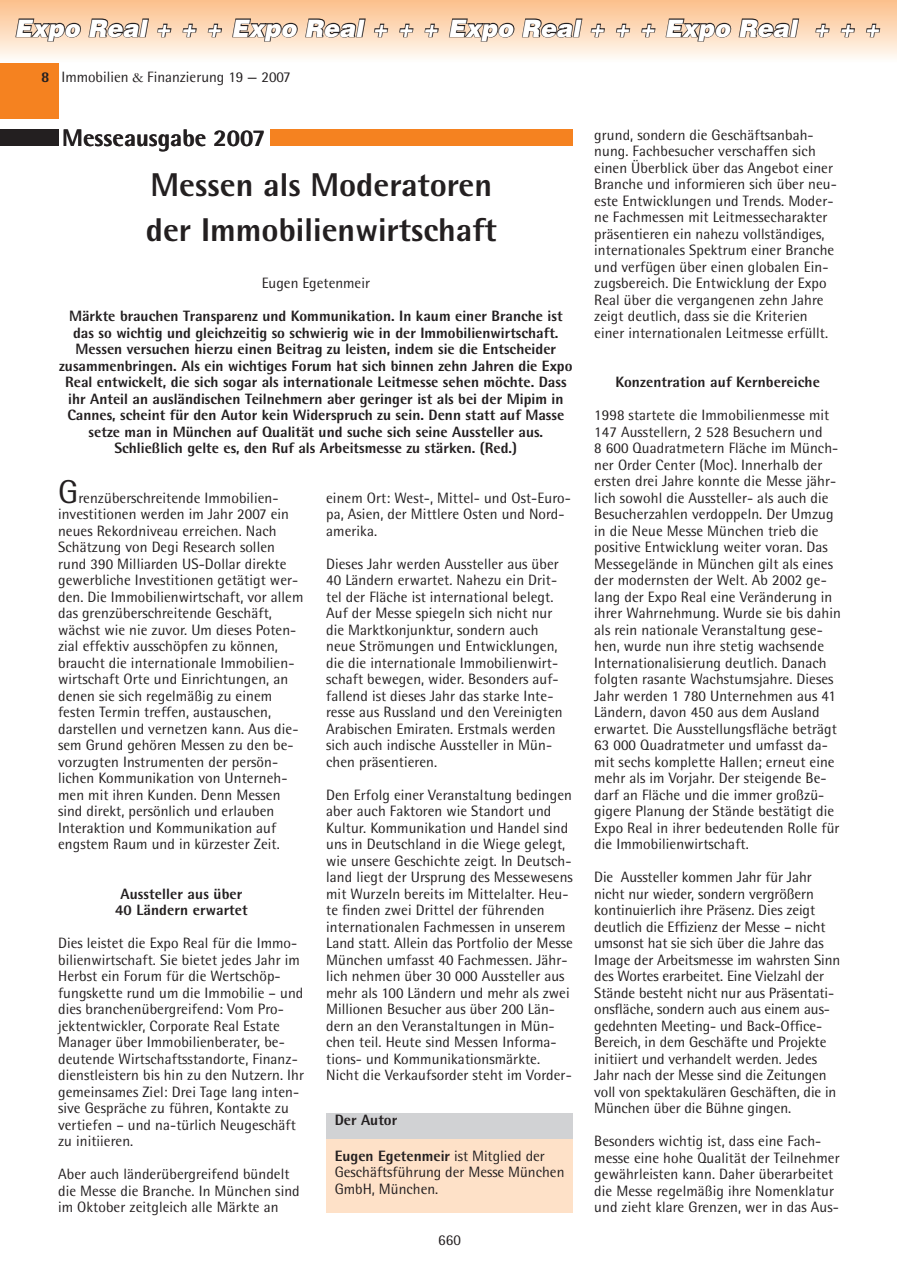
<style>
.page{position:relative;width:897px;height:1269px;background:#fff}
.page>*{position:absolute;margin:0;border:0;box-sizing:border-box;transform-origin:0 0}
.t1{font:800 33px/45px "Rotis Semi Sans";color:#231f20}
.t2{font:italic 900 24px "Helvetica";color:#fff}
.t3{font:800 24px "Rotis Semi Sans";color:#231f20}
.t4{font:15px/16.5px "Rotis Semi Sans";letter-spacing:.005em;color:#231f20}
.t5{font:800 15px/16.5px "Rotis Semi Sans";color:#231f20;text-align:center}
.s1{font-weight:800}
.s2{font-family:"Garamond"}
.s3{font-size:33px}
</style>
<div class="page">
<div style="left:0;top:63px;width:58px;height:55px;background:#f58220"></div>
<div style="left:0;top:0;width:896px;height:62px;background:linear-gradient(to bottom,#fcbf89,#fefbf6)"></div>
<svg style="left:14px;top:18px;width:136px;height:24px;background:#c1a792"></svg>
<svg style="left:156px;top:23px;width:16px;height:15px"></svg>
<svg style="left:181px;top:23px;width:17px;height:15px"></svg>
<svg style="left:207px;top:23px;width:16px;height:15px"></svg>
<svg style="left:231px;top:18px;width:135px;height:24px;background:#c0a791"></svg>
<svg style="left:373px;top:23px;width:16px;height:15px"></svg>
<svg style="left:398px;top:23px;width:16px;height:15px"></svg>
<svg style="left:423px;top:23px;width:16px;height:15px"></svg>
<svg style="left:448px;top:18px;width:135px;height:24px;background:#c0a791"></svg>
<svg style="left:589px;top:23px;width:16px;height:15px"></svg>
<svg style="left:614px;top:23px;width:17px;height:15px"></svg>
<svg style="left:640px;top:23px;width:16px;height:15px"></svg>
<svg style="left:664px;top:18px;width:135px;height:24px;background:#c0a791"></svg>
<svg style="left:814px;top:23px;width:16px;height:15px"></svg>
<svg style="left:839px;top:23px;width:16px;height:15px"></svg>
<svg style="left:864px;top:23px;width:16px;height:15px"></svg>
<svg style="left:896px;top:0;width:1px;height:58px"></svg>
<div style="left:270px;top:129px;width:303px;height:17px;background:#f58220"></div>
<div style="left:0;top:129px;width:58px;height:17px;background:#231f20"></div>
<div style="left:326px;top:1135px;width:247px;height:77px;background:#fee1c8"></div>
<div style="left:326px;top:1113px;width:247px;height:25px;background:#d1d2d4"></div>
<h2 class="t2" style="left:14px;top:12px;width:866px">Expo Real + + + Expo Real + + + Expo Real + + + Expo Real + + +</h2>
<p class="t4" style="left:41px;top:68px;width:251px"><span class="s1">8</span> Immobilien <span class="s2">&amp;</span> Finanzierung 19 — 2007</p>
<h2 class="t3" style="left:62px;top:122px;width:205px">Messeausgabe 2007</h2>
<h1 class="t1" style="left:146px;top:161px;width:352px">Messen als Moderatoren der Immobilienwirtschaft</h1>
<p class="t4" style="left:261px;top:275px;width:110px">Eugen Egetenmeir</p>
<p class="t5" style="left:59px;top:308px;width:514px">Märkte brauchen Transparenz und Kommunikation. In kaum einer Branche ist das so wichtig und gleichzeitig so schwierig wie in der Immobilienwirtschaft.<br>Messen versuchen hierzu einen Beitrag zu leisten, indem sie die Entscheider zusammenbringen. Als ein wichtiges Forum hat sich binnen zehn Jahren die Expo Real entwickelt, die sich sogar als internationale Leitmesse sehen möchte. Dass ihr Anteil an ausländischen Teilnehmern aber geringer ist als bei der Mipim in Cannes, scheint für den Autor kein Widerspruch zu sein. Denn statt auf Masse setze man in München auf Qualität und suche sich seine Aussteller aus.<br>Schließlich gelte es, den Ruf als Arbeitsmesse zu stärken. (Red.)</p>
<p class="t4" style="left:58px;top:489px;width:247px"><span class="s3">G</span>renzüberschreitende Immobilien&shy;investitionen werden im Jahr 2007 ein neues Rekordniveau erreichen. Nach Schätzung von Degi Research sollen rund 390 Milliarden US-Dollar direkte gewerbliche Investitionen getätigt wer&shy;den. Die Immobilienwirtschaft, vor allem das grenzüberschreitende Geschäft, wächst wie nie zuvor. Um dieses Poten&shy;zial effektiv ausschöpfen zu können, braucht die internationale Immobilien&shy;wirtschaft Orte und Einrichtungen, an denen sie sich regelmäßig zu einem festen Termin treffen, austauschen, darstellen und vernetzen kann. Aus die&shy;sem Grund gehören Messen zu den be&shy;vorzugten Instrumenten der persön&shy;lichen Kommunikation von Unterneh&shy;men mit ihren Kunden. Denn Messen sind direkt, persönlich und erlauben Interaktion und Kommunikation auf engstem Raum und in kürzester Zeit.</p>
<p class="t5" style="left:115px;top:885px;width:134px">Aussteller aus über<br>40 Ländern erwartet</p>
<p class="t4" style="left:58px;top:935px;width:247px">Dies leistet die Expo Real für die Immo&shy;bilienwirtschaft. Sie bietet jedes Jahr im Herbst ein Forum für die Wertschöp&shy;fungskette rund um die Immobilie – und dies branchenübergreifend: Vom Pro&shy;jektentwickler, Corporate Real Estate Manager über Immobilienberater, be&shy;deutende Wirtschaftsstandorte, Finanz&shy;dienstleistern bis hin zu den Nutzern. Ihr gemeinsames Ziel: Drei Tage lang inten&shy;sive Gespräche zu führen, Kontakte zu vertiefen – und na-türlich Neugeschäft zu initiieren.</p>
<p class="t4" style="left:58px;top:1166px;width:243px">Aber auch länderübergreifend bündelt die Messe die Branche. In München sind im Oktober zeitgleich alle Märkte an</p>
<p class="t4" style="left:326px;top:489px;width:246px">einem Ort: West-, Mittel- und Ost-Euro&shy;pa, Asien, der Mittlere Osten und Nord&shy;amerika.</p>
<p class="t4" style="left:326px;top:555px;width:238px">Dieses Jahr werden Aussteller aus über 40 Ländern erwartet. Nahezu ein Drit&shy;tel der Fläche ist international belegt.<br>Auf der Messe spiegeln sich nicht nur die Marktkonjunktur, sondern auch neue Strömungen und Entwicklungen, die die internationale Immobilienwirt&shy;schaft bewegen, wider. Besonders auf&shy;fallend ist dieses Jahr das starke Inte&shy;resse aus Russland und den Vereinigten Arabischen Emiraten. Erstmals werden sich auch indische Aussteller in Mün&shy;chen präsentieren.</p>
<p class="t4" style="left:326px;top:786px;width:248px">Den Erfolg einer Veranstaltung bedingen aber auch Faktoren wie Standort und Kultur. Kommunikation und Handel sind uns in Deutschland in die Wiege gelegt, wie unsere Geschichte zeigt. In Deutsch&shy;land liegt der Ursprung des Messewesens mit Wurzeln bereits im Mittelalter. Heu&shy;te finden zwei Drittel der führenden internationalen Fachmessen in unserem Land statt. Allein das Portfolio der Messe München umfasst 40 Fachmessen. Jähr&shy;lich nehmen über 30 000 Aussteller aus mehr als 100 Ländern und mehr als zwei Millionen Besucher aus über 200 Län&shy;dern an den Veranstaltungen in Mün&shy;chen teil. Heute sind Messen Informa&shy;tions- und Kommunikationsmärkte.<br>Nicht die Verkaufsorder steht im Vorder-</p>
<p class="t5" style="left:334px;top:1111px;width:64px">Der Autor</p>
<p class="t4" style="left:334px;top:1147px;width:231px"><span class="s1">Eugen Egetenmeir</span> ist Mitglied der<br>Geschäftsführung der Messe München<br>GmbH, München.</p>
<p class="t4" style="left:438px;top:1232px;width:24px">660</p>
<p class="t4" style="left:594px;top:126px;width:244px">grund, sondern die Geschäftsanbah&shy;nung. Fachbesucher verschaffen sich einen Überblick über das Angebot einer Branche und informieren sich über neu&shy;este Entwicklungen und Trends. Moder&shy;ne Fachmessen mit Leitmessecharakter präsentieren ein nahezu vollständiges, internationales Spektrum einer Branche und verfügen über einen globalen Ein&shy;zugsbereich. Die Entwicklung der Expo Real über die vergangenen zehn Jahre zeigt deutlich, dass sie die Kriterien einer internationalen Leitmesse erfüllt.</p>
<p class="t5" style="left:615px;top:374px;width:206px">Konzentration auf Kernbereiche</p>
<p class="t4" style="left:594px;top:407px;width:248px">1998 startete die Immobilienmesse mit 147 Ausstellern, 2 528 Besuchern und<br>8 600 Quadratmetern Fläche im Münch&shy;ner Order Center (Moc). Innerhalb der ersten drei Jahre konnte die Messe jähr&shy;lich sowohl die Aussteller- als auch die Besucherzahlen verdoppeln. Der Umzug in die Neue Messe München trieb die positive Entwicklung weiter voran. Das Messegelände in München gilt als eines der modernsten der Welt. Ab 2002 ge&shy;lang der Expo Real eine Veränderung in ihrer Wahrnehmung. Wurde sie bis dahin als rein nationale Veranstaltung gese&shy;hen, wurde nun ihre stetig wachsende Internationalisierung deutlich. Danach folgten rasante Wachstumsjahre. Dieses Jahr werden 1 780 Unternehmen aus 41<br>Ländern, davon 450 aus dem Ausland erwartet. Die Ausstellungsfläche beträgt 63 000 Quadratmeter und umfasst da&shy;mit sechs komplette Hallen; erneut eine mehr als im Vorjahr. Der steigende Be&shy;darf an Fläche und die immer großzü&shy;gigere Planung der Stände bestätigt die Expo Real in ihrer bedeutenden Rolle für die Immobilienwirtschaft.</p>
<p class="t4" style="left:594px;top:869px;width:247px">Die Aussteller kommen Jahr für Jahr nicht nur wieder, sondern vergrößern kontinuierlich ihre Präsenz. Dies zeigt deutlich die Effizienz der Messe – nicht umsonst hat sie sich über die Jahre das Image der Arbeitsmesse im wahrsten Sinn des Wortes erarbeitet. Eine Vielzahl der Stände besteht nicht nur aus Präsentati&shy;onsfläche, sondern auch aus einem aus&shy;gedehnten Meeting- und Back-Office-Bereich, in dem Geschäfte und Projekte initiiert und verhandelt werden. Jedes Jahr nach der Messe sind die Zeitungen voll von spektakulären Geschäften, die in München über die Bühne gingen.</p>
<p class="t4" style="left:594px;top:1133px;width:247px">Besonders wichtig ist, dass eine Fach&shy;messe eine hohe Qualität der Teilnehmer gewährleisten kann. Daher überarbeitet die Messe regelmäßig ihre Nomenklatur und zieht klare Grenzen, wer in das Aus-</p>
</div>
